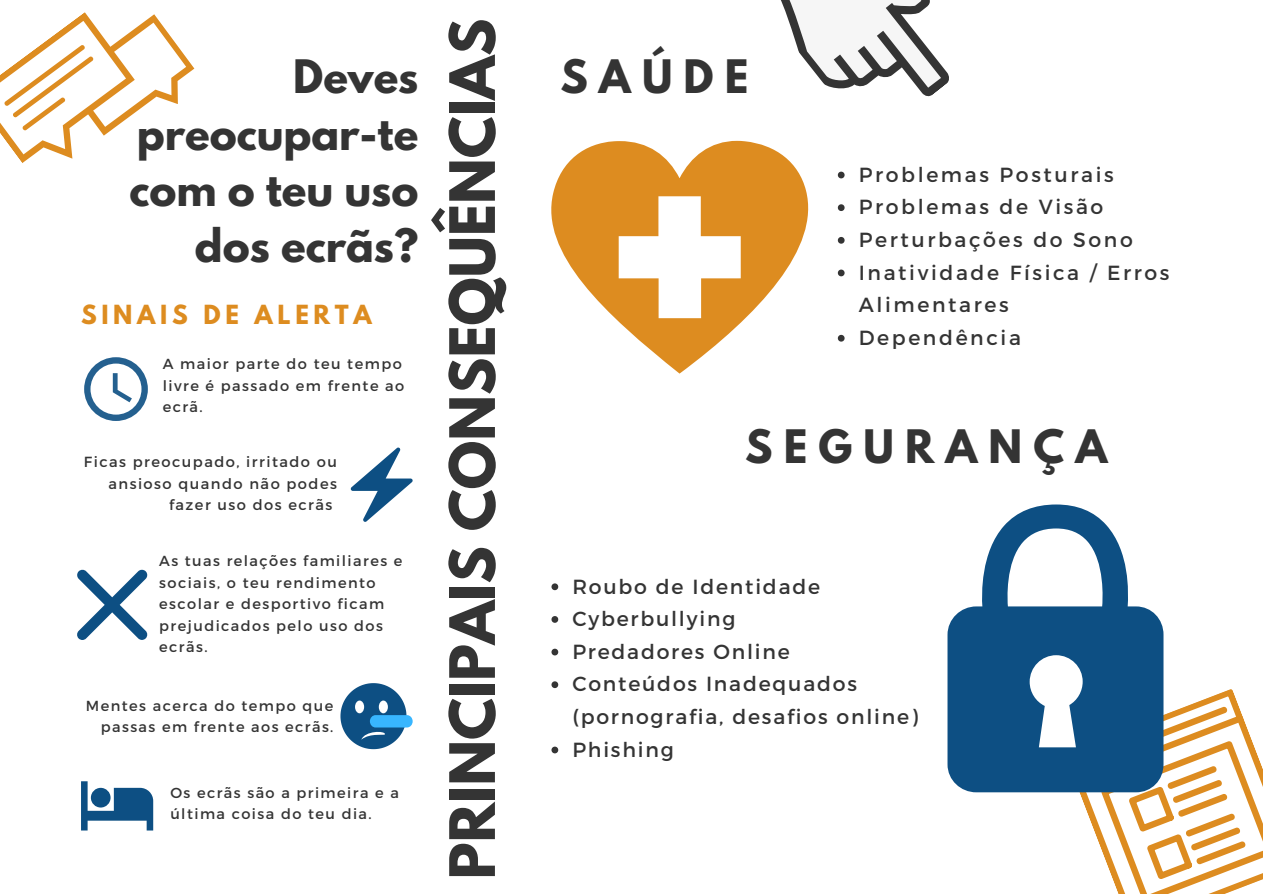
<style>
.page{position:relative;width:1263px;height:894px;background:#fff}
.page>*{position:absolute;margin:0;border:0;box-sizing:border-box;transform-origin:0 0}
.t1{font:700 55.35px "League Spartan";color:#343434}
.t2{font:700 40.8px/56.2px "League Spartan";color:#343434;text-align:right}
.t3{font:700 40.8px "League Spartan";letter-spacing:.275em;color:#343434}
.t4{font:700 23.4px "League Spartan";letter-spacing:.2em;color:#dd8c20}
.t5{font:20.4px/32.5px "Montserrat";letter-spacing:.09em;color:#343434}
.t6{font:20.4px/32.5px "Montserrat";letter-spacing:.13em;color:#343434}
.t7{font:14.7px/21.3px "Montserrat";letter-spacing:.1em;color:#343434;text-align:right}
.t8{font:14.55px/21.3px "Montserrat";letter-spacing:.1em;color:#343434}
.s1{color:#fff}
</style>
<div class="page">
<svg style="left:838px;top:172px;width:7px;height:6px"></svg>
<svg style="left:838px;top:204px;width:7px;height:7px"></svg>
<svg style="left:838px;top:237px;width:7px;height:6px"></svg>
<svg style="left:838px;top:269px;width:7px;height:7px"></svg>
<svg style="left:838px;top:335px;width:7px;height:6px"></svg>
<svg style="left:0;top:12px;width:195px;height:151px"></svg>
<svg style="left:1064px;top:688px;width:199px;height:205px"></svg>
<svg style="left:780px;top:0;width:169px;height:97px"></svg>
<svg style="left:84px;top:357px;width:64px;height:64px"></svg>
<svg style="left:351px;top:447px;width:62px;height:74px"></svg>
<svg style="left:77px;top:569px;width:71px;height:70px"></svg>
<svg style="left:81px;top:781px;width:72px;height:49px"></svg>
<svg style="left:551px;top:583px;width:7px;height:7px"></svg>
<svg style="left:551px;top:616px;width:7px;height:6px"></svg>
<svg style="left:551px;top:648px;width:7px;height:7px"></svg>
<svg style="left:551px;top:681px;width:7px;height:7px"></svg>
<svg style="left:551px;top:746px;width:7px;height:7px"></svg>
<svg style="left:948px;top:504px;width:215px;height:288px;fill:#0d4f83"></svg>
<svg style="left:551px;top:141px;width:258px;height:232px;fill:#dd8c20"></svg>
<svg style="left:340px;top:683px;width:66px;height:66px"></svg>
<div style="left:370px;top:715px;width:43px;height:12px;background:#38b6ff;border-radius:6px"></div>
<p class="t2" style="left:129px;top:54px;width:291px">Deves preocupar-te com o teu uso dos ecrãs?</p>
<p class="t4" style="left:81px;top:302px;width:292px">SINAIS DE ALERTA</p>
<p class="t8" style="left:163px;top:352px;width:243px">A maior parte do teu tempo livre é passado em frente ao ecrã.</p>
<p class="t7" style="left:84px;top:450px;width:254px">Ficas preocupado, irritado ou ansioso quando não podes fazer uso dos ecrãs<span class="s1">.</span></p>
<p class="t8" style="left:159px;top:549px;width:245px">As tuas relações familiares e sociais, o teu rendimento escolar e desportivo ficam prejudicados pelo uso dos ecrãs.</p>
<p class="t8" style="left:86px;top:694px;width:249px;text-align:right">Mentes acerca do tempo que passas em frente aos ecrãs.</p>
<p class="t8" style="left:170px;top:781px;width:230px">Os ecrãs são a primeira e a última coisa do teu dia.</p>
<p class="t1" style="left:445px;top:879px;width:862px;rotate:-90deg">PRINCIPAIS CONSEQUÊNCIAS</p>
<p class="t2" style="left:560px;top:54px;width:190px">SAÚDE</p>
<p class="t6" style="left:859px;top:157px;width:256px">Problemas Posturais</p>
<p class="t6" style="left:859px;top:190px;width:246px">Problemas de Visão</p>
<p class="t6" style="left:859px;top:222px;width:276px">Perturbações do Sono</p>
<p class="t6" style="left:859px;top:255px;width:312px">Inatividade Física / Erros<br>Alimentares</p>
<p class="t6" style="left:859px;top:320px;width:164px">Dependência</p>
<p class="t3" style="left:745px;top:426px;width:364px">SEGURANÇA</p>
<p class="t5" style="left:572px;top:568px;width:249px">Roubo de Identidade</p>
<p class="t5" style="left:572px;top:601px;width:164px">Cyberbullying</p>
<p class="t5" style="left:572px;top:634px;width:219px">Predadores Online</p>
<p class="t5" style="left:572px;top:666px;width:347px">Conteúdos Inadequados (pornografia, desafios online)</p>
<p class="t5" style="left:572px;top:732px;width:103px">Phishing</p>
</div>
